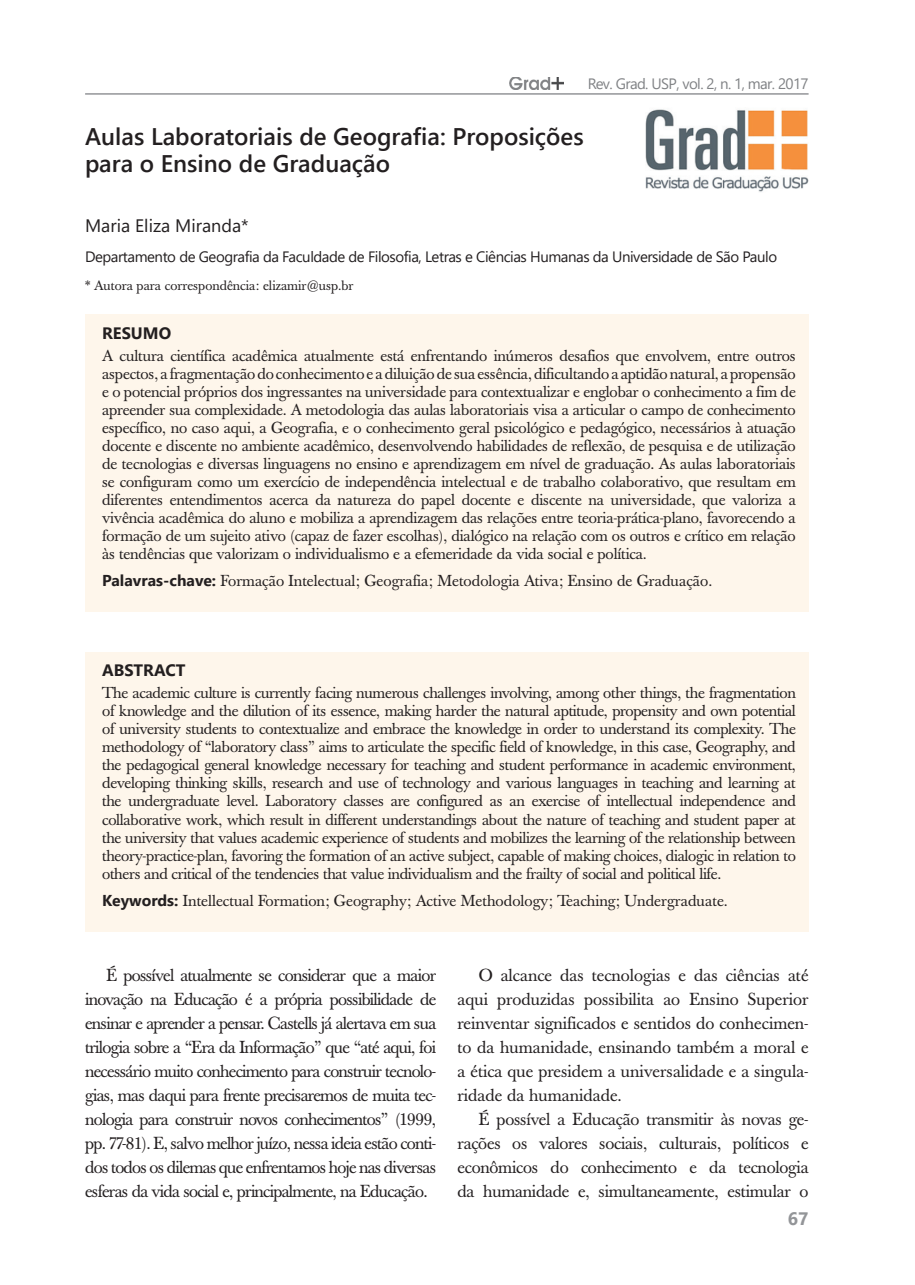
<style>
.page{position:relative;width:915px;height:1285px;background:#fff}
.page>*{position:absolute;margin:0;border:0;box-sizing:border-box;transform-origin:0 0}
.t1{font:600 24px/27px "Segoe UI";color:#231f20}
.t2{font:18px "Segoe UI";color:#231f20}
.t3{font:700 18px "Segoe UI";color:#939598}
.t4{font:17.25px/24px "Baskerville";letter-spacing:-.015em;color:#231f20;text-align:justify}
.t5{font:700 16.5px "Segoe UI";color:#231f20}
.t6{font:15.75px/18px "Baskerville";color:#231f20;text-align:justify}
.t7{font:15px "Segoe UI";letter-spacing:-.03em;color:#231f20}
.t8{font:15px "Segoe UI";letter-spacing:-.04em;color:#808285}
.t9{font:13.5px "Baskerville";color:#231f20}
.s1{font-family:"Segoe UI";font-weight:700}
</style>
<div class="page">
<img style="left:510px;top:78px;width:53px;height:12px">
<img style="left:645px;top:109px;width:163px;height:83px">
<hr style="left:85px;top:93px;width:723px;height:2px;background:#939598">
<div style="left:85px;top:314px;width:723px;height:298px;background:#fef6eb"></div>
<div style="left:85px;top:651px;width:723px;height:280px;background:#fef6eb"></div>
<p class="t8" style="left:587px;top:72px;width:222px">Rev. Grad. USP, vol. 2, n. 1, mar. 2017</p>
<h1 class="t1" style="left:85px;top:123px;width:500px">Aulas Laboratoriais de Geografia: Proposições para o Ensino de Graduação</h1>
<p class="t2" style="left:85px;top:211px;width:165px">Maria Eliza Miranda*</p>
<p class="t7" style="left:85px;top:244px;width:693px">Departamento de Geografia da Faculdade de Filosofia, Letras e Ciências Humanas da Universidade de São Paulo</p>
<p class="t9" style="left:85px;top:277px;width:270px">* Autora para correspondência: elizamir@usp.br</p>
<p class="t5" style="left:102px;top:320px;width:71px">RESUMO</p>
<p class="t6" style="left:102px;top:347px;width:695px">A cultura científica acadêmica atualmente está enfrentando inúmeros desafios que envolvem, entre outros aspectos, a fragmentação do conhecimento e a diluição de sua essência, dificultando a aptidão natural, a propensão e o potencial próprios dos ingressantes na universidade para contextualizar e englobar o conhecimento a fim de apreender sua complexidade. A metodologia das aulas laboratoriais visa a articular o campo de conhecimento específico, no caso aqui, a Geografia, e o conhecimento geral psicológico e pedagógico, necessários à atuação docente e discente no ambiente acadêmico, desenvolvendo habilidades de reflexão, de pesquisa e de utilização de tecnologias e diversas linguagens no ensino e aprendizagem em nível de graduação. As aulas laboratoriais se configuram como um exercício de independência intelectual e de trabalho colaborativo, que resultam em diferentes entendimentos acerca da natureza do papel docente e discente na universidade, que valoriza a vivência acadêmica do aluno e mobiliza a aprendizagem das relações entre teoria-prática-plano, favorecendo a formação de um sujeito ativo (capaz de fazer escolhas), dialógico na relação com os outros e crítico em relação às tendências que valorizam o individualismo e a efemeridade da vida social e política.</p>
<p class="t6" style="left:102px;top:572px;width:611px"><span class="s1">Palavras-chave:</span> Formação Intelectual; Geografia; Metodologia Ativa; Ensino de Graduação.</p>
<p class="t5" style="left:102px;top:657px;width:85px">ABSTRACT</p>
<p class="t6" style="left:102px;top:684px;width:695px">The academic culture is currently facing numerous challenges involving, among other things, the fragmentation of knowledge and the dilution of its essence, making harder the natural aptitude, propensity and own potential of university students to contextualize and embrace the knowledge in order to understand its complexity. The methodology of “laboratory class” aims to articulate the specific field of knowledge, in this case, Geography, and the pedagogical general knowledge necessary for teaching and student performance in academic environment, developing thinking skills, research and use of technology and various languages in teaching and learning at the undergraduate level. Laboratory classes are configured as an exercise of intellectual independence and collaborative work, which result in different understandings about the nature of teaching and student paper at the university that values academic experience of students and mobilizes the learning of the relationship between theory-practice-plan, favoring the formation of an active subject, capable of making choices, dialogic in relation to others and critical of the tendencies that value individualism and the frailty of social and political life.</p>
<p class="t6" style="left:102px;top:891px;width:627px"><span class="s1">Keywords:</span> Intellectual Formation; Geography; Active Methodology; Teaching; Undergraduate.</p>
<p class="t4" style="left:85px;top:963px;width:352px;text-indent:21px">É possível atualmente se considerar que a maior inovação na Educação é a própria possibilidade de ensinar e aprender a pensar. Castells já alertava em sua trilogia sobre a “Era da Informação” que “até aqui, foi necessário muito conhecimento para construir tecnolo&shy;gias, mas daqui para frente precisaremos de muita tec&shy;nologia para construir novos conhecimentos” (1999, pp. 77-81). E, salvo melhor juízo, nessa ideia estão conti&shy;dos todos os dilemas que enfrentamos hoje nas diversas esferas da vida social e, principalmente, na Educação.</p>
<p class="t4" style="left:457px;top:963px;width:352px;text-indent:21px">O alcance das tecnologias e das ciências até aqui produzidas possibilita ao Ensino Superior reinventar significados e sentidos do conhecimen&shy;to da humanidade, ensinando também a moral e a ética que presidem a universalidade e a singula&shy;ridade da humanidade.</p>
<p class="t4" style="left:457px;top:1107px;width:352px;text-indent:21px">É possível a Educação transmitir às novas ge&shy;rações os valores sociais, culturais, políticos e econômicos do conhecimento e da tecnologia da humanidade e, simultaneamente, estimular o</p>
<p class="t3" style="left:787px;top:1204px;width:22px">67</p>
</div>
